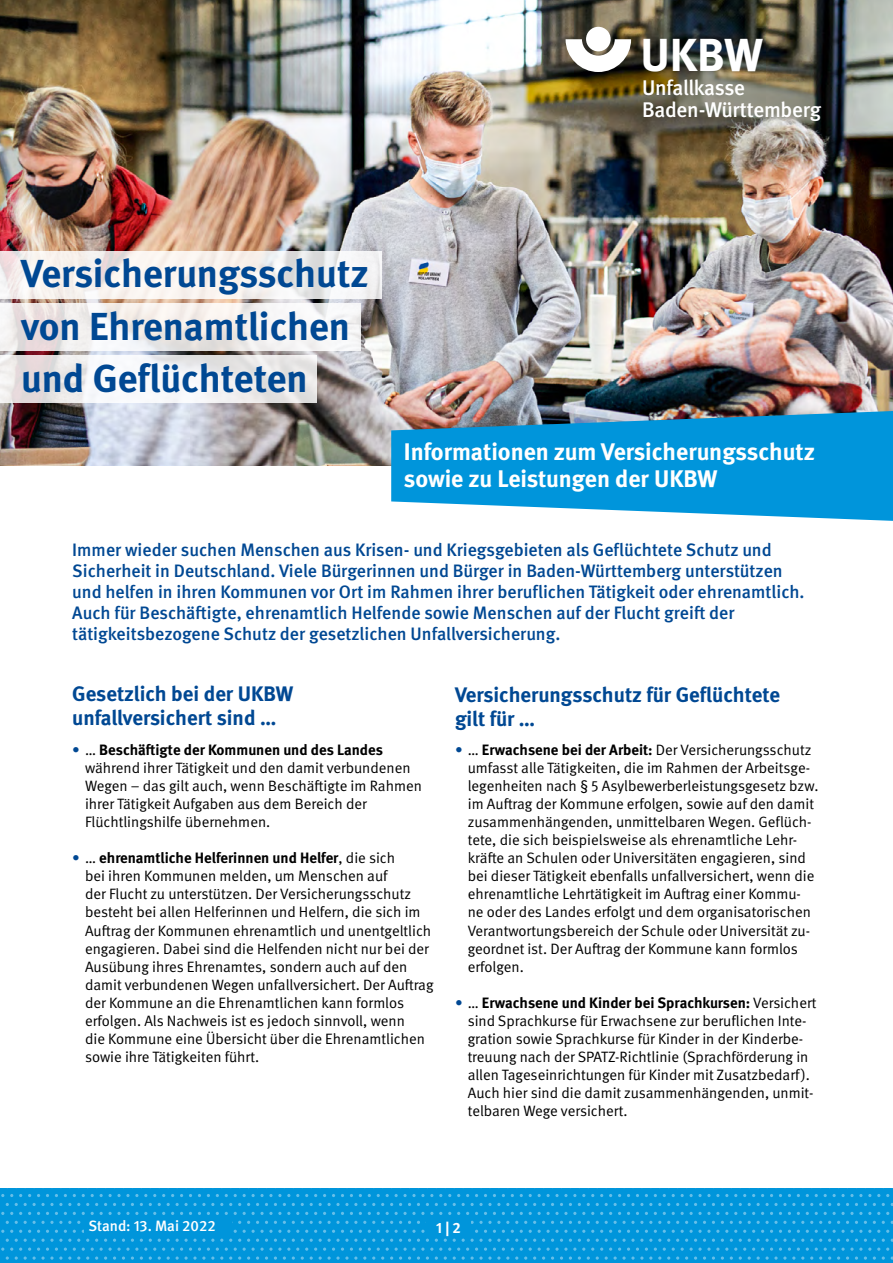
<style>
.page{position:relative;width:893px;height:1263px;background:#fff}
.page>*{position:absolute;margin:0;border:0;box-sizing:border-box;transform-origin:0 0}
.t1{font:700 46.2px "DGUV Meta";color:#fff}
._24pt_Unter-Übersc{font:700 39px/52.5px "DGUV Meta";color:#004893}
._24pt_Unter-Übersc-2{font:700 24px/27px "DGUV Meta";color:#fff}
.t2{font:500 21.15px "DGUV Meta";letter-spacing:-.015em;color:#fff}
._24pt_Unter-Übersc-3{font:700 21px/24px "DGUV Meta";color:#004893}
._12pt_Anleser{font:500 18px/21px "DGUV Meta";color:#004893}
.t3{font:15px/18px "DGUV Meta";color:#000}
.Fließtext{font:500 15px "DGUV Meta";color:#fff}
.Fließtext-2{font:700 15px "DGUV Meta";color:#fff}
.s1{color:#004893}
.s2{font-weight:700}
</style>
<div class="page">
<img style="left:0;top:0;width:893px;height:466px">
<div style="left:0;top:1188px;width:893px;height:75px;background:#0095db"></div>
<svg style="left:243px;top:1194px;width:38px;height:3px"></svg>
<svg style="left:386px;top:1194px;width:47px;height:3px"></svg>
<svg style="left:538px;top:1194px;width:38px;height:3px"></svg>
<svg style="left:681px;top:1194px;width:38px;height:3px"></svg>
<svg style="left:824px;top:1194px;width:38px;height:3px"></svg>
<svg style="left:243px;top:1212px;width:38px;height:3px"></svg>
<svg style="left:386px;top:1212px;width:47px;height:3px"></svg>
<svg style="left:538px;top:1212px;width:38px;height:3px"></svg>
<svg style="left:681px;top:1212px;width:38px;height:3px"></svg>
<svg style="left:824px;top:1212px;width:38px;height:3px"></svg>
<svg style="left:176px;top:1203px;width:38px;height:3px"></svg>
<svg style="left:319px;top:1203px;width:38px;height:3px"></svg>
<svg style="left:462px;top:1203px;width:38px;height:3px"></svg>
<svg style="left:605px;top:1203px;width:38px;height:3px"></svg>
<svg style="left:748px;top:1203px;width:38px;height:3px"></svg>
<svg style="left:319px;top:1221px;width:38px;height:3px"></svg>
<svg style="left:471px;top:1221px;width:29px;height:3px"></svg>
<svg style="left:605px;top:1221px;width:38px;height:3px"></svg>
<svg style="left:748px;top:1221px;width:38px;height:3px"></svg>
<svg style="left:171px;top:1230px;width:186px;height:30px"></svg>
<svg style="left:359px;top:1230px;width:173px;height:30px"></svg>
<svg style="left:533px;top:1230px;width:186px;height:30px"></svg>
<svg style="left:721px;top:1230px;width:168px;height:30px"></svg>
<svg style="left:100px;top:1194px;width:38px;height:3px"></svg>
<svg style="left:100px;top:1212px;width:38px;height:3px"></svg>
<svg style="left:33px;top:1203px;width:38px;height:3px"></svg>
<svg style="left:33px;top:1221px;width:38px;height:3px"></svg>
<svg style="left:1px;top:1230px;width:169px;height:30px"></svg>
<svg style="left:0;top:251px;width:382px;height:47px;fill:#f7f2ef"></svg>
<svg style="left:0;top:303px;width:360px;height:47px"></svg>
<svg style="left:0;top:355px;width:317px;height:47px"></svg>
<div style="left:586px;top:27px;width:25px;height:24px;background:#fff;border-radius:50%"></div>
<svg style="left:566px;top:39px;width:65px;height:33px"></svg>
<svg style="left:391px;top:411px;width:502px;height:110px;background:#239cd6"></svg>
<div style="left:84px;top:1215px;width:147px;height:20px;background:#0095db"></div>
<div style="left:426px;top:1217px;width:45px;height:20px;background:#0095db"></div>
<p class="t1" style="left:641px;top:28px;width:124px">UKBW</p>
<p class="t2" style="left:642px;top:75px;width:104px">Unfallkasse</p>
<p class="t2" style="left:642px;top:98px;width:181px">Baden-Württemberg</p>
<p class="_24pt_Unter-Übersc" style="left:21px;top:249px;width:349px">Versicherungsschutz von Ehrenamtlichen und Geflüchteten</p>
<p class="_24pt_Unter-Übersc-2" style="left:404px;top:439px;width:413px">Informationen zum Versicherungsschutz sowie zu Leistungen der UKBW</p>
<p class="_12pt_Anleser" style="left:72px;top:540px;width:734px">Immer wieder suchen Menschen aus Krisen- und Kriegsgebieten als Geflüchtete Schutz und Sicherheit in Deutschland. Viele Bürgerinnen und Bürger in Baden-Württemberg unterstützen und helfen in ihren Kommunen vor Ort im Rahmen ihrer beruflichen Tätigkeit oder ehrenamtlich.<br>Auch für Beschäftigte, ehrenamtlich Helfende sowie Menschen auf der Flucht greift der tätigkeitsbezogene Schutz der gesetzlichen Unfallversicherung.</p>
<p class="_24pt_Unter-Übersc-3" style="left:72px;top:682px;width:223px">Gesetzlich bei der UKBW unfallversichert sind …</p>
<p class="t3" style="left:85px;top:741px;width:338px;text-indent:-13px"><span class="s1">•</span> … <span class="s2">Beschäftigte der Kommunen und des Landes </span>während ihrer Tätigkeit und den damit verbundenen Wegen – das gilt auch, wenn Beschäftigte im Rahmen ihrer Tätigkeit Aufgaben aus dem Bereich der Flüchtlingshilfe übernehmen.</p>
<p class="t3" style="left:85px;top:849px;width:350px;text-indent:-13px"><span class="s1">•</span> … <span class="s2">ehrenamtliche Helferinnen und Helfer</span>, die sich<br>bei ihren Kommunen melden, um Menschen auf<br>der Flucht zu unterstützen. Der Versicherungsschutz besteht bei allen Helferinnen und Helfern, die sich im Auftrag der Kommunen ehrenamtlich und unentgeltlich engagieren. Dabei sind die Helfenden nicht nur bei der Ausübung ihres Ehrenamtes, sondern auch auf den damit verbundenen Wegen unfallversichert. Der Auftrag der Kommune an die Ehrenamtlichen kann formlos erfolgen. Als Nachweis ist es jedoch sinnvoll, wenn<br>die Kommune eine Übersicht über die Ehrenamtlichen sowie ihre Tätigkeiten führt.</p>
<p class="_24pt_Unter-Übersc-3" style="left:455px;top:683px;width:327px">Versicherungsschutz für Geflüchtete gilt für …</p>
<p class="t3" style="left:468px;top:741px;width:352px;text-indent:-13px"><span class="s1">•</span> … <span class="s2">Erwachsene bei der Arbeit:</span> Der Versicherungsschutz umfasst alle Tätigkeiten, die im Rahmen der Arbeitsge&shy;legenheiten nach § 5 Asylbewerberleistungsgesetz bzw. im Auftrag der Kommune erfolgen, sowie auf den damit zusammenhängenden, unmittelbaren Wegen. Geflüch&shy;tete, die sich beispielsweise als ehrenamtliche Lehr&shy;kräfte an Schulen oder Universitäten engagieren, sind bei dieser Tätigkeit ebenfalls unfallversichert, wenn die ehrenamtliche Lehrtätigkeit im Auftrag einer Kommu&shy;ne oder des Landes erfolgt und dem organisatorischen Verantwortungsbereich der Schule oder Universität zu&shy;geordnet ist. Der Auftrag der Kommune kann formlos erfolgen.</p>
<p class="t3" style="left:468px;top:994px;width:350px;text-indent:-13px"><span class="s1">•</span> … <span class="s2">Erwachsene und Kinder bei Sprachkursen:</span> Versichert sind Sprachkurse für Erwachsene zur beruflichen Inte&shy;gration sowie Sprachkurse für Kinder in der Kinderbe&shy;treuung nach der SPATZ-Richtlinie (Sprachförderung in allen Tageseinrichtungen für Kinder mit Zusatzbedarf).<br>Auch hier sind die damit zusammenhängenden, unmit&shy;telbaren Wege versichert.</p>
<p class="Fließtext" style="left:88px;top:1217px;width:129px">Stand: 13. Mai 2022</p>
<p class="Fließtext-2" style="left:436px;top:1218px;width:26px">1 | 2</p>
</div>
